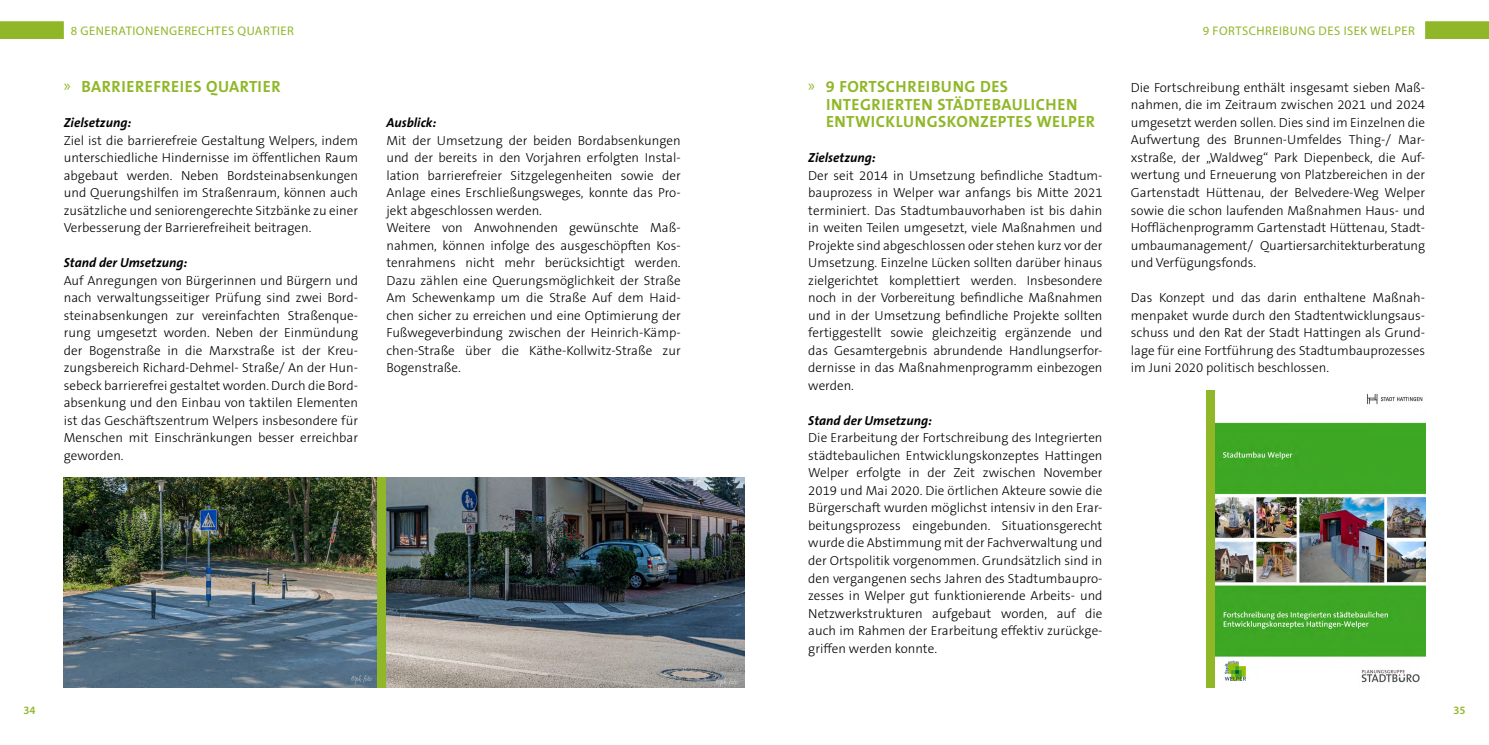
<style>
.page{position:relative;width:1489px;height:745px;background:#fff}
.page>*{position:absolute;margin:0;border:0;box-sizing:border-box;transform-origin:0 0}
.t1{font:700 16.25px/17.5px "The Sans B7";letter-spacing:.03em;color:#90b728}
.t2{font:300 13.12px/17.5px "The Sans B3";color:#000;text-align:justify}
.t3{font:italic 700 13.12px "The Sans B7";color:#000}
.t4{font:12.5px "Myriad Pro";letter-spacing:.04em;color:#90b728}
.t5{font:600 11.25px "Myriad Pro";color:#90b728}
.s1{font-family:"Myriad Pro";font-weight:400}
</style>
<div class="page">
<svg style="left:1425px;top:21px;width:63px;height:18px"></svg>
<svg style="left:0;top:21px;width:64px;height:18px"></svg>
<img style="left:386px;top:477px;width:358px;height:210px">
<img style="left:64px;top:477px;width:313px;height:210px">
<div style="left:377px;top:477px;width:9px;height:210px;background:#90b728"></div>
<img style="left:1214px;top:390px;width:210px;height:297px">
<div style="left:1205px;top:390px;width:9px;height:297px;background:#90b728"></div>
<p class="t4" style="left:71px;top:23px;width:224px">8 GENERATIONENGERECHTES QUARTIER</p>
<p class="t4" style="left:1202px;top:23px;width:214px">9 FORTSCHREIBUNG DES ISEK WELPER</p>
<p class="t1" style="left:64px;top:79px;width:218px"><span class="s1">»</span> BARRIEREFREIES QUARTIER</p>
<p class="t3" style="left:64px;top:116px;width:69px">Zielsetzung:</p>
<p class="t2" style="left:64px;top:132px;width:296px">Ziel ist die barrierefreie Gestaltung Welpers, indem unterschiedliche Hindernisse im öffentlichen Raum abgebaut werden. Neben Bordsteinabsenkungen und Querungshilfen im Straßenraum, können auch zusätzliche und seniorengerechte Sitzbänke zu einer Verbesserung der Barrierefreiheit beitragen.</p>
<p class="t3" style="left:64px;top:256px;width:125px">Stand der Umsetzung:</p>
<p class="t2" style="left:64px;top:272px;width:296px">Auf Anregungen von Bürgerinnen und Bürgern und nach verwaltungsseitiger Prüfung sind zwei Bord&shy;steinabsenkungen zur vereinfachten Straßenque&shy;rung umgesetzt worden. Neben der Einmündung der Bogenstraße in die Marxstraße ist der Kreu&shy;zungsbereich Richard-Dehmel- Straße/ An der Hun&shy;sebeck barrierefrei gestaltet worden. Durch die Bord&shy;absenkung und den Einbau von taktilen Elementen ist das Geschäftszentrum Welpers insbesondere für Menschen mit Einschränkungen besser erreichbar geworden.</p>
<p class="t3" style="left:386px;top:116px;width:52px">Ausblick:</p>
<p class="t2" style="left:386px;top:132px;width:296px;text-align:left">Mit der Umsetzung der beiden Bordabsenkungen und der bereits in den Vorjahren erfolgten Instal&shy;lation barrierefreier Sitzgelegenheiten sowie der Anlage eines Erschließungsweges, konnte das Pro&shy;jekt abgeschlossen werden.<br>Weitere von Anwohnenden gewünschte Maß&shy;nahmen, können infolge des ausgeschöpften Kos&shy;tenrahmens nicht mehr berücksichtigt werden.<br>Dazu zählen eine Querungsmöglichkeit der Straße Am Schewenkamp um die Straße Auf dem Haid&shy;chen sicher zu erreichen und eine Optimierung der Fußwegeverbindung zwischen der Heinrich-Kämp&shy;chen-Straße über die Käthe-Kollwitz-Straße zur Bogenstraße.</p>
<p class="t1" style="left:826px;top:79px;width:270px;text-indent:-18px"><span class="s1">»</span> 9 FORTSCHREIBUNG DES<br>INTEGRIERTEN STÄDTEBAULICHEN<br>ENTWICKLUNGSKONZEPTES WELPER</p>
<p class="t3" style="left:808px;top:151px;width:69px">Zielsetzung:</p>
<p class="t2" style="left:808px;top:167px;width:296px">Der seit 2014 in Umsetzung befindliche Stadtum&shy;bauprozess in Welper war anfangs bis Mitte 2021 terminiert. Das Stadtumbauvorhaben ist bis dahin in weiten Teilen umgesetzt, viele Maßnahmen und Projekte sind abgeschlossen oder stehen kurz vor der Umsetzung. Einzelne Lücken sollten darüber hinaus zielgerichtet komplettiert werden. Insbesondere noch in der Vorbereitung befindliche Maßnahmen und in der Umsetzung befindliche Projekte sollten fertiggestellt sowie gleichzeitig ergänzende und das Gesamtergebnis abrundende Handlungserfor&shy;dernisse in das Maßnahmenprogramm einbezogen werden.</p>
<p class="t3" style="left:808px;top:413px;width:125px">Stand der Umsetzung:</p>
<p class="t2" style="left:808px;top:429px;width:296px">Die Erarbeitung der Fortschreibung des Integrierten städtebaulichen Entwicklungskonzeptes Hattingen Welper erfolgte in der Zeit zwischen November 2019 und Mai 2020. Die örtlichen Akteure sowie die Bürgerschaft wurden möglichst intensiv in den Erar&shy;beitungsprozess eingebunden. Situationsgerecht wurde die Abstimmung mit der Fachverwaltung und der Ortspolitik vorgenommen. Grundsätzlich sind in den vergangenen sechs Jahren des Stadtumbaupro&shy;zesses in Welper gut funktionierende Arbeits- und Netzwerkstrukturen aufgebaut worden, auf die auch im Rahmen der Erarbeitung effektiv zurückge&shy;griffen werden konnte.</p>
<p class="t2" style="left:1130px;top:79px;width:296px">Die Fortschreibung enthält insgesamt sieben Maß&shy;nahmen, die im Zeitraum zwischen 2021 und 2024 umgesetzt werden sollen. Dies sind im Einzelnen die Aufwertung des Brunnen-Umfeldes Thing-/ Mar&shy;xstraße, der „Waldweg“ Park Diepenbeck, die Auf&shy;wertung und Erneuerung von Platzbereichen in der Gartenstadt Hüttenau, der Belvedere-Weg Welper sowie die schon laufenden Maßnahmen Haus- und Hofflächenprogramm Gartenstadt Hüttenau, Stadt&shy;umbaumanagement/ Quartiersarchitekturberatung und Verfügungsfonds.</p>
<p class="t2" style="left:1130px;top:289px;width:296px">Das Konzept und das darin enthaltene Maßnah&shy;menpaket wurde durch den Stadtentwicklungsaus&shy;schuss und den Rat der Stadt Hattingen als Grund&shy;lage für eine Fortführung des Stadtumbauprozesses im Juni 2020 politisch beschlossen.</p>
<p class="t5" style="left:23px;top:703px;width:14px">34</p>
<p class="t5" style="left:1453px;top:703px;width:14px">35</p>
</div>
